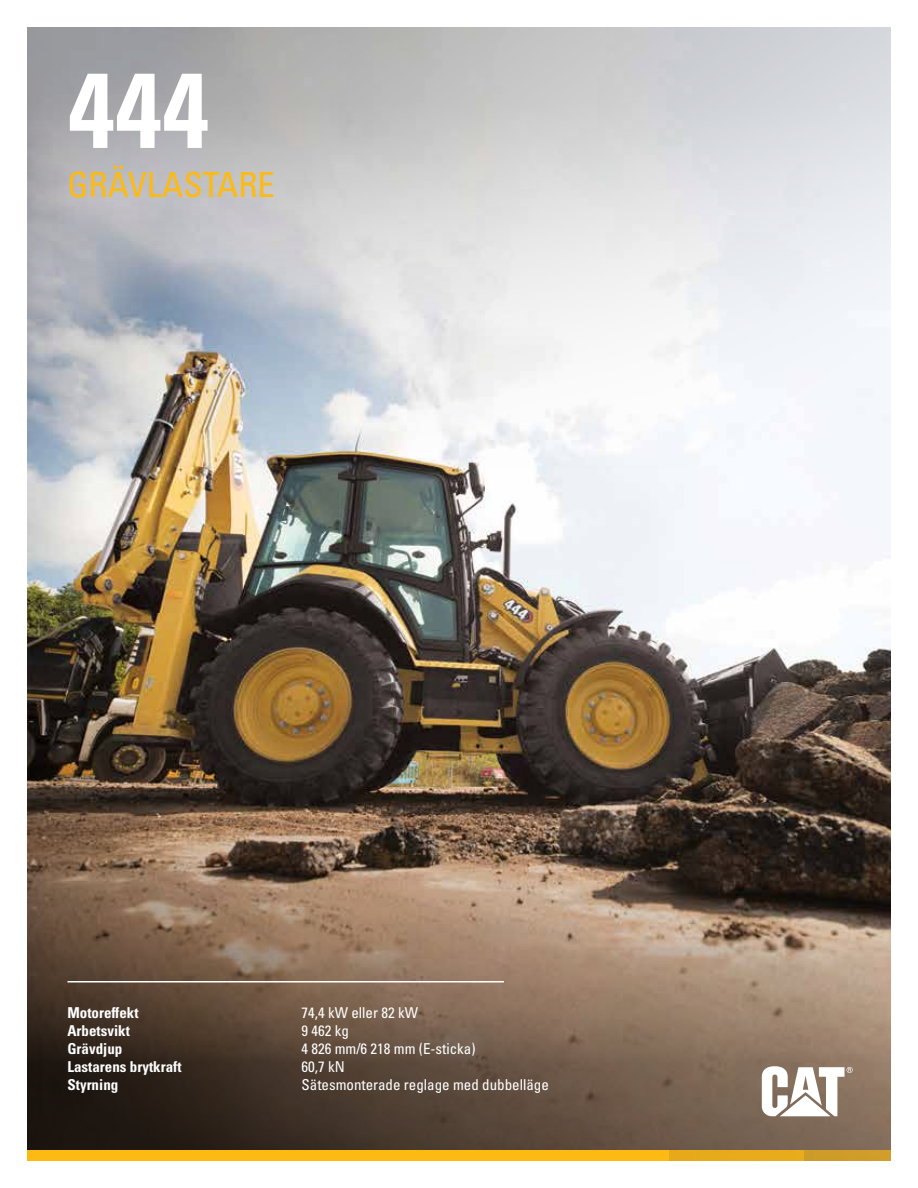
<style>
.page{position:relative;width:918px;height:1188px;background:#fff}
.page>*{position:absolute;margin:0;border:0;box-sizing:border-box;transform-origin:0 0}
.t1{font:106.2px "Univers LTCYR 67 Bold Cond";color:#fff}
.t2{font:condensed 34.5px "Univers LTCYR 57";color:#fdba12}
.t3{font:condensed 15px "Univers LTCYR 57";color:#fff}
.t4{font:15px "Univers LTCYR 67 Bold Cond";color:#fff}
</style>
<div class="page">
<img style="left:27px;top:544px;width:864px;height:38px">
<img style="left:27px;top:582px;width:864px;height:569px">
<div style="left:27px;top:1151px;width:641px;height:10px;background:#fdba12"></div>
<div style="left:667px;top:1151px;width:137px;height:10px;background:#e7ab1b"></div>
<div style="left:804px;top:1151px;width:87px;height:10px;background:#cf9c29"></div>
<svg style="left:762px;top:1066px;width:91px;height:50px"></svg>
<hr style="left:68px;top:981px;width:436px;height:1px;background:#fff">
<svg style="left:27px;top:27px;width:864px;height:517px"></svg>
<h1 class="t1" style="left:68px;top:45px;width:143px">444</h1>
<h2 class="t2" style="left:68px;top:163px;width:209px">GRÄVLASTARE</h2>
<p class="t4" style="left:68px;top:1003px;width:73px">Motoreffekt</p>
<p class="t3" style="left:302px;top:1003px;width:118px">74,4 kW eller 82 kW</p>
<p class="t4" style="left:68px;top:1021px;width:64px">Arbetsvikt</p>
<p class="t3" style="left:302px;top:1021px;width:49px">9 462 kg</p>
<p class="t4" style="left:68px;top:1039px;width:56px">Grävdjup</p>
<p class="t3" style="left:302px;top:1039px;width:176px">4 826 mm/6 218 mm (E-sticka)</p>
<p class="t4" style="left:68px;top:1057px;width:116px">Lastarens brytkraft</p>
<p class="t3" style="left:302px;top:1057px;width:45px">60,7 kN</p>
<p class="t4" style="left:68px;top:1075px;width:52px">Styrning</p>
<p class="t3" style="left:302px;top:1075px;width:249px">Sätesmonterade reglage med dubbelläge</p>
</div>
